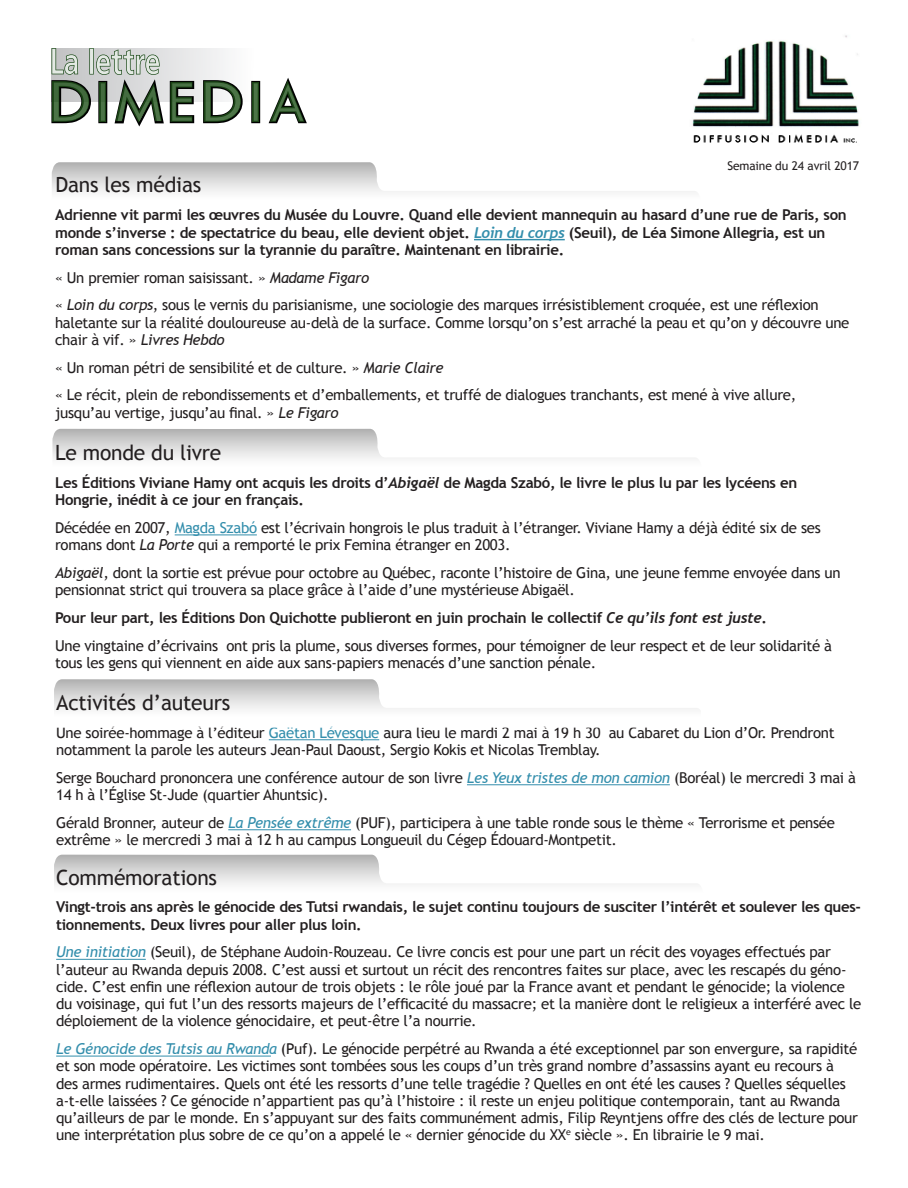
<style>
.page{position:relative;width:908px;height:1188px;background:#fff}
.page>*{position:absolute;margin:0;border:0;box-sizing:border-box;transform-origin:0 0}
.Titre{font:21px "Trebuchet MS";letter-spacing:-.01em;color:#231f20}
.Texte{font:15px/17.2px "Trebuchet MS";letter-spacing:-.02em;color:#231f20}
.Texte-2{font:700 15px/17.2px "Trebuchet MS";letter-spacing:-.02em;color:#231f20}
.t1{font:12px "Trebuchet MS";letter-spacing:-.01em;color:#231f20}
.s1{font-family:"Trebuchet";font-style:italic;color:#338eac}
.s2{font-style:italic}
.s3{font-family:"Trebuchet";font-style:italic}
.s4{color:#338eac}
.s5{font-style:italic;color:#338eac}
</style>
<div class="page">
<svg style="left:54px;top:855px;width:645px;height:30px"></svg>
<img style="left:692px;top:35px;width:167px;height:108px">
<svg style="left:164px;top:48px;width:97px;height:53px"></svg>
<svg style="left:251px;top:81px;width:9px;height:42px"></svg>
<svg style="left:170px;top:81px;width:24px;height:42px"></svg>
<svg style="left:203px;top:80px;width:39px;height:43px"></svg>
<svg style="left:252px;top:82px;width:6px;height:40px"></svg>
<svg style="left:268px;top:78px;width:39px;height:45px"></svg>
<svg style="left:51px;top:48px;width:113px;height:78px;background:#a1aca1"></svg>
<hr style="left:56px;top:959px;width:90px;height:1px;background:#338eac">
<hr style="left:56px;top:1056px;width:215px;height:1px;background:#338eac">
<hr style="left:269px;top:739px;width:110px;height:1px;background:#338eac">
<hr style="left:467px;top:784px;width:202px;height:1px;background:#338eac">
<hr style="left:228px;top:829px;width:123px;height:1px;background:#338eac">
<svg style="left:54px;top:679px;width:644px;height:30px"></svg>
<svg style="left:52px;top:429px;width:645px;height:30px"></svg>
<hr style="left:175px;top:534px;width:82px;height:1px;background:#338eac">
<svg style="left:52px;top:162px;width:644px;height:30px"></svg>
<hr style="left:474px;top:239px;width:90px;height:1px;background:#338eac">
<p class="t1" style="left:727px;top:159px;width:133px">Semaine du 24 avril 2017</p>
<p class="Titre" style="left:55px;top:173px;width:147px">Dans les médias</p>
<p class="Texte-2" style="left:55px;top:207px;width:793px">Adrienne vit parmi les œuvres du Musée du Louvre. Quand elle devient mannequin au hasard d’une rue de Paris, son monde s’inverse : de spectatrice du beau, elle devient objet. <span class="s1">Loin du corps</span> (Seuil), de Léa Simone Allegria, est un roman sans concessions sur la tyrannie du paraître. Maintenant en librairie.</p>
<p class="Texte" style="left:55px;top:269px;width:315px">« Un premier roman saisissant. » <span class="s2">Madame Figaro</span></p>
<p class="Texte" style="left:55px;top:297px;width:795px">« <span class="s2">Loin du corps</span>, sous le vernis du parisianisme, une sociologie des marques irrésistiblement croquée, est une réflexion haletante sur la réalité douloureuse au-delà de la surface. Comme lorsqu’on s’est arraché la peau et qu’on y découvre une chair à vif. » <span class="s2">Livres Hebdo</span></p>
<p class="Texte" style="left:55px;top:359px;width:390px">« Un roman pétri de sensibilité et de culture. » <span class="s2">Marie Claire</span></p>
<p class="Texte" style="left:55px;top:387px;width:742px">« Le récit, plein de rebondissements et d’emballements, et truffé de dialogues tranchants, est mené à vive allure, jusqu’au vertige, jusqu’au final. » <span class="s2">Le Figaro</span></p>
<p class="Titre" style="left:55px;top:440px;width:168px">Le monde du livre</p>
<p class="Texte-2" style="left:55px;top:474px;width:743px">Les Éditions Viviane Hamy ont acquis les droits d’<span class="s3">Abigaël</span> de Magda Szabó, le livre le plus lu par les lycéens en</p>
<p class="Texte-2" style="left:55px;top:491px;width:250px">Hongrie, inédit à ce jour en français.</p>
<p class="Texte" style="left:55px;top:519px;width:767px">Décédée en 2007, <span class="s4">Magda Szabó</span> est l’écrivain hongrois le plus traduit à l’étranger. Viviane Hamy a déjà édité six de ses romans dont <span class="s2">La Porte</span> qui a remporté le prix Femina étranger en 2003.</p>
<p class="Texte" style="left:55px;top:564px;width:787px"><span class="s2">Abigaël</span>, dont la sortie est prévue pour octobre au Québec, raconte l’histoire de Gina, une jeune femme envoyée dans un pensionnat strict qui trouvera sa place grâce à l’aide d’une mystérieuse Abigaël.</p>
<p class="Texte-2" style="left:55px;top:609px;width:713px">Pour leur part, les Éditions Don Quichotte publieront en juin prochain le collectif <span class="s3">Ce qu’ils font est juste</span>.</p>
<p class="Texte" style="left:55px;top:637px;width:778px">Une vingtaine d’écrivains ont pris la plume, sous diverses formes, pour témoigner de leur respect et de leur solidarité à tous les gens qui viennent en aide aux sans-papiers menacés d’une sanction pénale.</p>
<p class="Titre" style="left:56px;top:690px;width:175px">Activités d’auteurs</p>
<p class="Texte" style="left:56px;top:724px;width:780px">Une soirée-hommage à l’éditeur <span class="s4">Gaëtan Lévesque</span> aura lieu le mardi 2 mai à 19 h 30 au Cabaret du Lion d’Or. Prendront notamment la parole les auteurs Jean-Paul Daoust, Sergio Kokis et Nicolas Tremblay.</p>
<p class="Texte" style="left:56px;top:769px;width:801px">Serge Bouchard prononcera une conférence autour de son livre <span class="s5">Les Yeux tristes de mon camion</span> (Boréal) le mercredi 3 mai à<br>14 h à l’Église St-Jude (quartier Ahuntsic).</p>
<p class="Texte" style="left:56px;top:814px;width:780px">Gérald Bronner, auteur de <span class="s5">La Pensée extrême</span> (PUF), participera à une table ronde sous le thème « Terrorisme et pensée extrême » le mercredi 3 mai à 12 h au campus Longueuil du Cégep Édouard-Montpetit.</p>
<p class="Titre" style="left:56px;top:865px;width:162px">Commémorations</p>
<p class="Texte-2" style="left:56px;top:898px;width:806px">Vingt-trois ans après le génocide des Tutsi rwandais, le sujet continu toujours de susciter l’intérêt et soulever les ques&shy;tionnements. Deux livres pour aller plus loin.</p>
<p class="Texte" style="left:56px;top:944px;width:806px"><span class="s5">Une initiation</span> (Seuil), de Stéphane Audoin-Rouzeau. Ce livre concis est pour une part un récit des voyages effectués par l’auteur au Rwanda depuis 2008. C’est aussi et surtout un récit des rencontres faites sur place, avec les rescapés du géno&shy;cide. C’est enfin une réflexion autour de trois objets : le rôle joué par la France avant et pendant le génocide; la violence du voisinage, qui fut l’un des ressorts majeurs de l’efficacité du massacre; et la manière dont le religieux a interféré avec le déploiement de la violence génocidaire, et peut-être l’a nourrie.</p>
<p class="Texte" style="left:56px;top:1040px;width:803px"><span class="s5">Le Génocide des Tutsi</span><span class="s5">s</span> <span class="s5">au Rwanda</span> (Puf). Le génocide perpétré au Rwanda a été exceptionnel par son envergure, sa rapidité et son mode opératoire. Les victimes sont tombées sous les coups d’un très grand nombre d’assassins ayant eu recours à des armes rudimentaires. Quels ont été les ressorts d’une telle tragédie ? Quelles en ont été les causes ? Quelles séquelles a-t-elle laissées ? Ce génocide n’appartient pas qu’à l’histoire : il reste un enjeu politique contemporain, tant au Rwanda qu’ailleurs de par le monde. En s’appuyant sur des faits communément admis, Filip Reyntjens offre des clés de lecture pour une interprétation plus sobre de ce qu’on a appelé le « dernier génocide du XX<sup>e</sup> siècle ». En librairie le 9 mai.</p>
</div>
